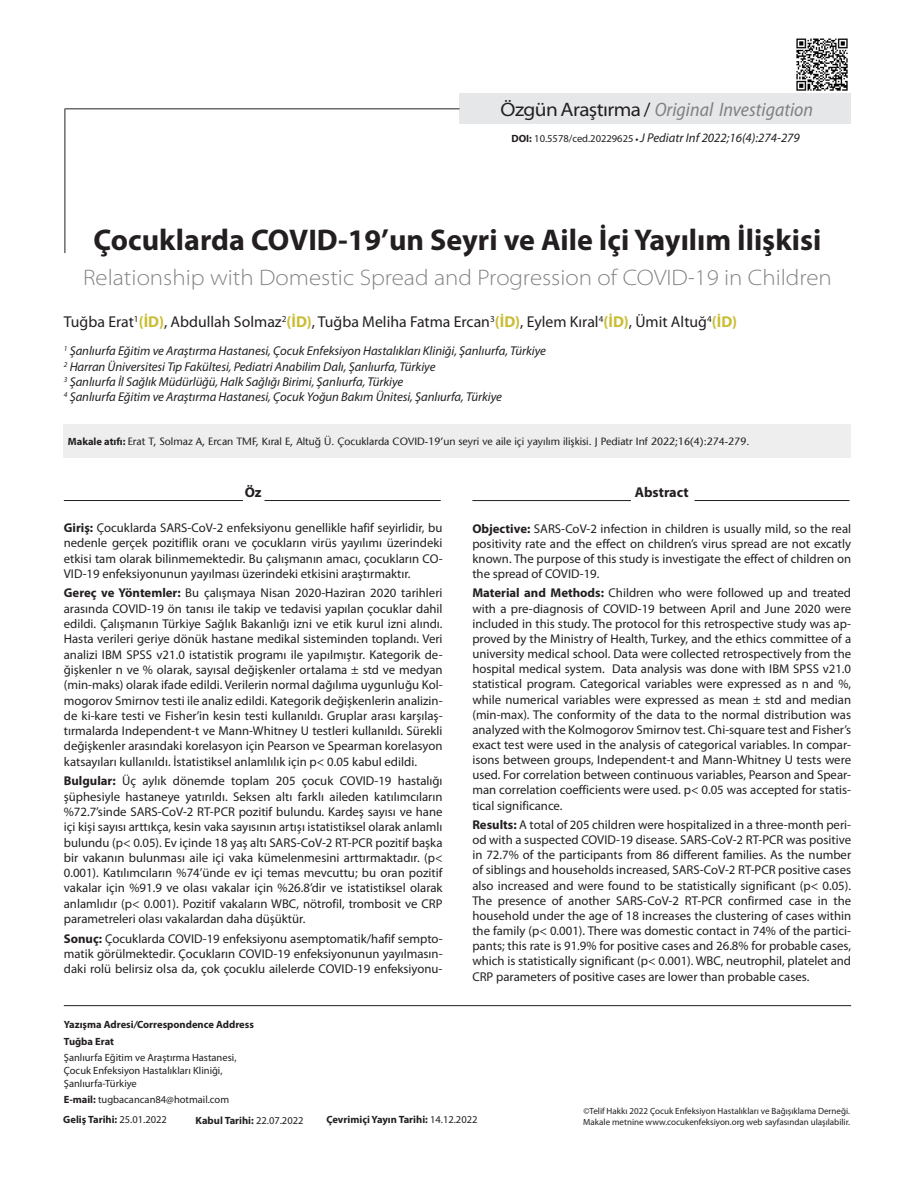
<style>
.page{position:relative;width:915px;height:1191px;background:#fff}
.page>*{position:absolute;margin:0;border:0;box-sizing:border-box;transform-origin:0 0}
.t1{font:700 30px "Myriad Pro";color:#231f20}
.t2{font:300 semi-expanded 22.5px "Myriad Pro";color:#808285}
.t3{font:italic semi-condensed 19.5px "Myriad Pro";color:#808285}
.t4{font:15.75px "Myriad Pro";color:#231f20}
.t5{font:700 14.25px "Myriad Pro";color:#231f20}
.t6{font:12.75px/15.1px "Myriad Pro";color:#231f20;text-align:justify}
.t7{font:italic 12.75px/15.3px "Myriad Pro";letter-spacing:-.005em;color:#231f20}
.t8{font:500 10.5px "Stone Sans Std";color:#231f20}
.t9{font:10.5px/12.6px "Myriad Pro";color:#231f20}
.t10{font:700 10.5px/16.8px "Myriad Pro";color:#231f20}
.t11{font:9px "Myriad Pro";color:#231f20}
.s1{font-style:normal;font-stretch:semi-expanded;color:#231f20}
.s2{font-style:normal;font-stretch:normal;color:#231f20}
.s3{font-weight:700;font-style:normal;font-size:10.5px}
.s4{font-style:normal;font-size:10.5px}
.s5{font-weight:700;font-style:normal;font-size:9px}
.s6{font-weight:700;color:#cabd34}
.s7{font-family:"Myriad Pro";font-weight:700}
.s8{font-weight:700}
.s9{font-style:italic}
.s10{font-weight:400}
</style>
<div class="page">
<img style="left:796px;top:38px;width:52px;height:53px">
<hr style="left:64px;top:1005px;width:786px;height:1px;background:#231f20">
<div style="left:459px;top:94px;width:391px;height:30px;background:#e6e7e9"></div>
<hr style="left:64px;top:108px;width:1px;height:145px;background:#231f20">
<hr style="left:65px;top:108px;width:394px;height:1px;background:#231f20">
<hr style="left:64px;top:500px;width:179px;height:1px;background:#231f20">
<hr style="left:264px;top:500px;width:176px;height:1px;background:#231f20">
<hr style="left:472px;top:500px;width:158px;height:1px;background:#231f20">
<hr style="left:694px;top:500px;width:155px;height:1px;background:#231f20">
<div style="left:64px;top:424px;width:786px;height:33px;background:#eeeeef"></div>
<h3 class="t3" style="left:500px;top:99px;width:314px"><span class="s1">ÖzgünAraştırma</span> <span class="s2">/</span> Original Investigation</h3>
<p class="t7" style="left:511px;top:131px;width:290px"><span class="s3">DOI:</span> <span class="s4">10.5578/ced.20229625</span> <span class="s5">•</span> J Pediatr Inf 2022;16(4):274-279</p>
<h1 class="t1" style="left:93px;top:223px;width:729px">Çocuklarda COVID-19’un Seyri ve Aile İçi Yayılım İlişkisi</h1>
<h2 class="t2" style="left:83px;top:265px;width:749px">Relationship with Domestic Spread and Progression of COVID-19 in Children</h2>
<p class="t4" style="left:64px;top:313px;width:674px">Tuğba Erat<sup>1</sup><span class="s6">(İD)</span>, Abdullah Solmaz<sup>2</sup><span class="s6">(İD)</span>, Tuğba Meliha Fatma Ercan<sup>3</sup><span class="s6">(İD)</span>, Eylem Kıral<sup>4</sup><span class="s6">(İD)</span>, Ümit Altuğ<sup>4</sup><span class="s6">(İD)</span></p>
<p class="t7" style="left:64px;top:344px;width:483px"><sup>1</sup> Şanlıurfa Eğitim ve Araştırma Hastanesi, Çocuk Enfeksiyon Hastalıkları Kliniği, Şanlıurfa, Türkiye <sup>2</sup> Harran Üniversitesi Tıp Fakültesi, Pediatri Anabilim Dalı, Şanlıurfa, Türkiye<br><sup>3</sup> Şanlıurfa İl Sağlık Müdürlüğü, Halk Sağlığı Birimi, Şanlıurfa, Türkiye<br><sup>4</sup> Şanlıurfa Eğitim ve Araştırma Hastanesi, Çocuk Yoğun Bakım Ünitesi, Şanlıurfa, Türkiye</p>
<p class="t8" style="left:68px;top:435px;width:682px"><span class="s7">Makale atıfı:</span> Erat T, Solmaz A, Ercan TMF, Kıral E, Altuğ Ü. Çocuklarda COVID-19’un seyri ve aile içi yayılım ilişkisi. J Pediatr Inf 2022;16(4):274-279.</p>
<p class="t5" style="left:245px;top:484px;width:18px">Öz</p>
<p class="t6" style="left:64px;top:520px;width:380px"><span class="s8">Giriş:</span> Çocuklarda SARS-CoV-2 enfeksiyonu genellikle hafif seyirlidir, bu nedenle gerçek pozitiflik oranı ve çocukların virüs yayılımı üzerindeki etkisi tam olarak bilinmemektedir. Bu çalışmanın amacı, çocukların CO-VID-19 enfeksiyonunun yayılması üzerindeki etkisini araştırmaktır.</p>
<p class="t6" style="left:64px;top:586px;width:380px"><span class="s8">Gereç ve Yöntemler:</span> Bu çalışmaya Nisan 2020-Haziran 2020 tarihleri arasında COVID-19 ön tanısı ile takip ve tedavisi yapılan çocuklar dahil edildi. Çalışmanın Türkiye Sağlık Bakanlığı izni ve etik kurul izni alındı.<br>Hasta verileri geriye dönük hastane medikal sisteminden toplandı. Veri analizi IBM SPSS v21.0 istatistik programı ile yapılmıştır. Kategorik de&shy;ğişkenler n ve % olarak, sayısal değişkenler ortalama ± std ve medyan (min-maks) olarak ifade edildi. Verilerin normal dağılıma uygunluğu Kol&shy;mogorov Smirnov testi ile analiz edildi. Kategorik değişkenlerin analizin&shy;de ki-kare testi ve Fisher’in kesin testi kullanıldı. Gruplar arası karşılaş&shy;tırmalarda Independent-t ve Mann-Whitney U testleri kullanıldı. Sürekli değişkenler arasındaki korelasyon için Pearson ve Spearman korelasyon katsayıları kullanıldı. İstatistiksel anlamlılık için p&lt; 0.05 kabul edildi.</p>
<p class="t6" style="left:64px;top:773px;width:380px"><span class="s8">Bulgular:</span> Üç aylık dönemde toplam 205 çocuk COVID-19 hastalığı şüphesiyle hastaneye yatırıldı. Seksen altı farklı aileden katılımcıların %72.7’sinde SARS-CoV-2 RT-PCR pozitif bulundu. Kardeş sayısı ve hane içi kişi sayısı arttıkça, kesin vaka sayısının artışı istatistiksel olarak anlamlı bulundu (p&lt; 0.05). Ev içinde 18 yaş altı SARS-CoV-2 RT-PCR pozitif başka bir vakanın bulunması aile içi vaka kümelenmesini arttırmaktadır. (p&lt; 0.001). Katılımcıların %74’ünde ev içi temas mevcuttu; bu oran pozitif vakalar için %91.9 ve olası vakalar için %26.8’dir ve istatistiksel olarak anlamlıdır (p&lt; 0.001). Pozitif vakaların WBC, nötrofil, trombosit ve CRP parametreleri olası vakalardan daha düşüktür.</p>
<p class="t6" style="left:64px;top:931px;width:380px"><span class="s8">Sonuç:</span> Çocuklarda COVID-19 enfeksiyonu asemptomatik/hafif sempto&shy;matik görülmektedir. Çocukların COVID-19 enfeksiyonunun yayılmasın&shy;daki rolü belirsiz olsa da, çok çocuklu ailelerde COVID-19 enfeksiyonu-</p>
<p class="t10" style="left:64px;top:1015px;width:191px">Yazışma Adresi<span class="s9">/</span>Correspondence Address<br>Tuğba Erat</p>
<p class="t9" style="left:64px;top:1051px;width:174px">Şanlıurfa Eğitim ve Araştırma Hastanesi,<br>Çocuk Enfeksiyon Hastalıkları Kliniği,<br>Şanlıurfa-Türkiye</p>
<p class="t9" style="left:64px;top:1093px;width:167px"><span class="s8">E-mail:</span> tugbacancan84@hotmail.com</p>
<p class="t5" style="left:634px;top:484px;width:55px">Abstract</p>
<p class="t6" style="left:472px;top:521px;width:380px"><span class="s8">Objective:</span> SARS-CoV-2 infection in children is usually mild, so the real positivity rate and the effect on children’s virus spread are not excatly known. The purpose of this study is investigate the effect of children on the spread of COVID-19.</p>
<p class="t6" style="left:472px;top:586px;width:380px"><span class="s8">Material and Methods:</span> Children who were followed up and treated with a pre-diagnosis of COVID-19 between April and June 2020 were included in this study. The protocol for this retrospective study was ap&shy;proved by the Ministry of Health, Turkey, and the ethics committee of a university medical school. Data were collected retrospectively from the hospital medical system. Data analysis was done with IBM SPSS v21.0 statistical program. Categorical variables were expressed as n and %, while numerical variables were expressed as mean ± std and median (min-max). The conformity of the data to the normal distribution was analyzed with the Kolmogorov Smirnov test. Chi-square test and Fisher’s exact test were used in the analysis of categorical variables. In compar&shy;isons between groups, Independent-t and Mann-Whitney U tests were used. For correlation between continuous variables, Pearson and Spear&shy;man correlation coefficients were used. p&lt; 0.05 was accepted for statis&shy;tical significance.</p>
<p class="t6" style="left:472px;top:817px;width:380px"><span class="s8">Results:</span> A total of 205 children were hospitalized in a three-month peri&shy;od with a suspected COVID-19 disease. SARS-CoV-2 RT-PCR was positive in 72.7% of the participants from 86 different families. As the number of siblings and households increased, SARS-CoV-2 RT-PCR positive cases also increased and were found to be statistically significant (p&lt; 0.05).<br>The presence of another SARS-CoV-2 RT-PCR confirmed case in the household under the age of 18 increases the clustering of cases within the family (p&lt; 0.001). There was domestic contact in 74% of the partici&shy;pants; this rate is 91.9% for positive cases and 26.8% for probable cases, which is statistically significant (p&lt; 0.001). WBC, neutrophil, platelet and CRP parameters of positive cases are lower than probable cases.</p>
<p class="t10" style="left:63px;top:1111px;width:105px">Geliş Tarihi: <span class="s10">25.01.2022</span></p>
<p class="t10" style="left:195px;top:1112px;width:109px">Kabul Tarihi: <span class="s10">22.07.2022</span></p>
<p class="t11" style="left:583px;top:1106px;width:268px">©Telif Hakkı 2022 Çocuk Enfeksiyon Hastalıkları ve Bağışıklama Derneği.</p>
<p class="t10" style="left:326px;top:1111px;width:153px">Çevrimiçi Yayın Tarihi: <span class="s10">14.12.2022</span></p>
<p class="t11" style="left:583px;top:1117px;width:268px">Makale metnine www.cocukenfeksiyon.org web sayfasından ulaşılabilir.</p>
</div>
